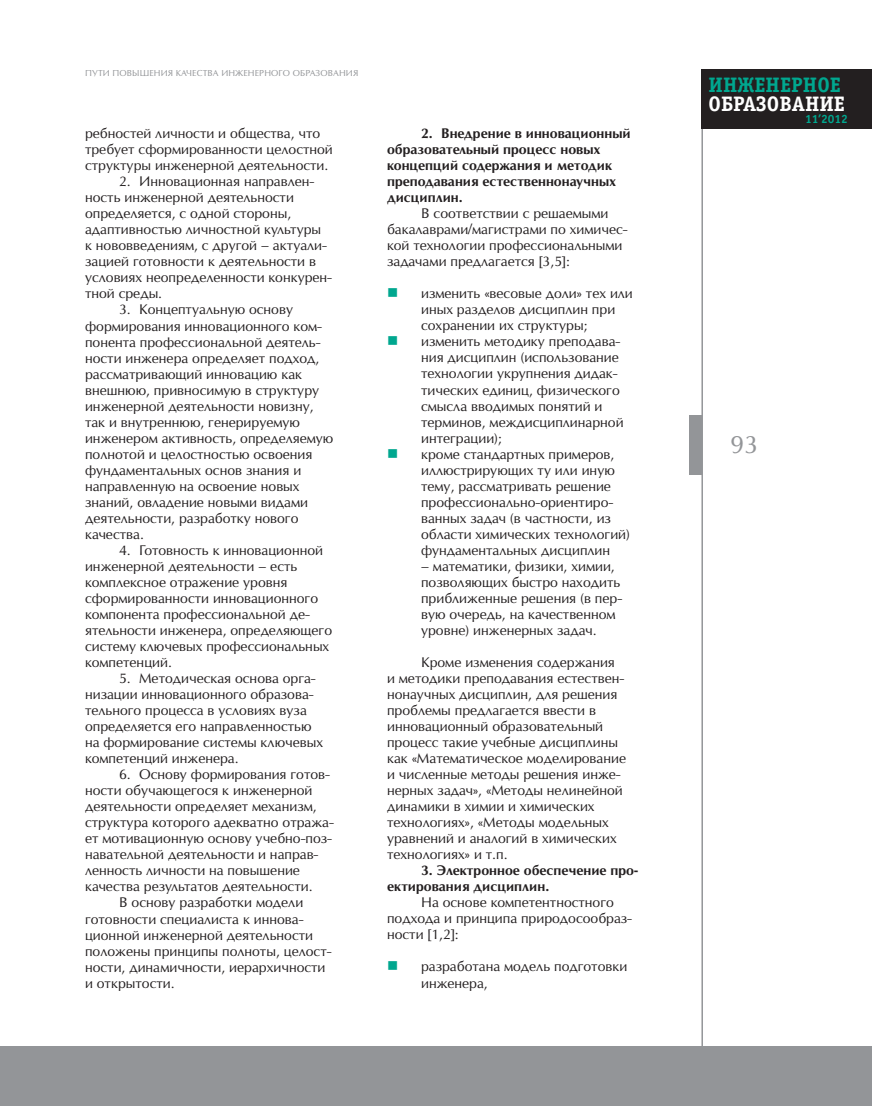
<style>
.page{position:relative;width:872px;height:1106px;background:#fff}
.page>*{position:absolute;margin:0;border:0;box-sizing:border-box;transform-origin:0 0}
.t1{font:24px "Opium New";color:#939598}
.t2{font:700 21px "Officina Serif C";color:#fff}
.t3{font:700 21px "Officina Serif C";color:#00a78f}
.t4{font:15px "Wingdings";color:#00a78f}
.t5{font:13.35px/16px "Opium New";color:#231f20}
.t6{font:700 13.35px/16px "Opium New";color:#231f20}
.t7{font:700 12px "Officina Sans C";color:#00a78f}
.t8{font:8.25px "Opium New";letter-spacing:.01em;color:#939598}
</style>
<div class="page">
<hr style="left:701px;top:69px;width:2px;height:1037px;background:#939598">
<div style="left:701px;top:69px;width:171px;height:60px;background:#231f20"></div>
<div style="left:689px;top:415px;width:13px;height:60px;background:#939598"></div>
<div style="left:0;top:1046px;width:872px;height:60px;background:#939598"></div>
<p class="t8" style="left:85px;top:68px;width:71px">ПУТИ ПОВ ЫШЕНИЯ</p>
<p class="t8" style="left:176px;top:68px;width:53px">КАЧЕСТВА ИНЖЕНЕРНОГО</p>
<p class="t8" style="left:293px;top:68px;width:7px">ОБРАЗОВАНИЯ</p>
<p class="t5" style="left:85px;top:125px;width:249px">ребностей личности и общества, что требует сформированности целостной структуры инженерной деятельности.</p>
<p class="t5" style="left:85px;top:173px;width:248px;text-indent:34px">2. И нновационная направлен&shy;ность инженерной деятельности определяется, с одной стороны, адаптивностью личностной культуры<br>к нововведениям, с другой – актуали&shy;зацией готовности к деятельности в условиях неопределенности конкурен&shy;тной среды.</p>
<p class="t5" style="left:85px;top:301px;width:250px;text-indent:34px">3. Концептуальную основу формирования инновационного ком&shy;понента профессиональной деятель&shy;ности инженера определяет подход, рассматривающий инновацию как внешнюю, привносимую в структуру инженерной деятельности новизну, так и внутреннюю, генерируемую инженером активность, определяемую полнотой и целостностью освоения фундаментальных основ знания и направленную на освоение новых знаний, овладение новыми видами деятельности, разработку нового качества.</p>
<p class="t5" style="left:85px;top:542px;width:248px;text-indent:34px">4. Готовность к инновационной инженерной деятельности – есть комплексное отражение уровня сформированности инновационного компонента профессиональной де&shy;ятельности инженера, определяющего систему ключевых профессиональных компетенций.</p>
<p class="t5" style="left:85px;top:670px;width:240px;text-indent:34px">5. Методическая основа орга&shy;низации инновационного образова&shy;тельного процесса в условиях вуза определяется его направленностью на формирование системы ключевых компетенций инженера.</p>
<p class="t5" style="left:119px;top:766px;width:212px">6. Основу формирования готов-</p>
<p class="t5" style="left:85px;top:782px;width:229px">ности обучающегося к инженерной</p>
<p class="t5" style="left:85px;top:798px;width:233px">деятельности определяет механизм,</p>
<p class="t5" style="left:85px;top:814px;width:250px">структура которого адекватно отража-</p>
<p class="t5" style="left:85px;top:830px;width:248px">ет мотивационную основу учебно-поз-</p>
<p class="t5" style="left:85px;top:846px;width:235px">навательной деятельности и направ-</p>
<p class="t5" style="left:85px;top:862px;width:216px">ленность личности на повышение</p>
<p class="t5" style="left:85px;top:878px;width:229px">качества результатов деятельности.</p>
<p class="t5" style="left:119px;top:894px;width:186px">В основу разработки модели</p>
<p class="t5" style="left:85px;top:910px;width:220px">готовности специалиста к иннова-</p>
<p class="t5" style="left:85px;top:926px;width:229px">ционной инженерной деятельности</p>
<p class="t5" style="left:85px;top:942px;width:248px">положены принципы полноты, целост-</p>
<p class="t5" style="left:85px;top:958px;width:242px">ности, динамичности, иерархичности</p>
<p class="t5" style="left:85px;top:974px;width:91px">и открытости.</p>
<p class="t6" style="left:387px;top:125px;width:245px;text-indent:34px">2. Внедрение в инновационный образовательный процесс новых концепций содержания и методик преподавания естественнонаучных дисциплин.</p>
<p class="t5" style="left:387px;top:205px;width:242px;text-indent:34px">В соответствии с решаемыми бакалаврами/магистрами по химичес&shy;кой технологии профессиональными задачами предлагается [3,5]:</p>
<p class="t5" style="left:421px;top:285px;width:213px">изменить «весовые доли» тех или иных разделов дисциплин при сохранении их структуры; изменить методику преподава&shy;ния дисциплин (использование технологии укрупнения дидак&shy;тических единиц, физического смысла вводимых понятий и терминов, междисциплинарной интеграции);<br>кроме стандартных примеров, иллюстрирующих ту или иную тему, рассматривать решение профессионально-ориентиро&shy;ванных задач (в частности, из области химических технологий) фундаментальных дисциплин</p>
<p class="t5" style="left:421px;top:558px;width:203px">– математики, физики, химии, позволяющих быстро находить приближенные решения (в пер&shy;вую очередь, на качественном уровне) инженерных задач.</p>
<p class="t5" style="left:387px;top:654px;width:240px;text-indent:34px">Кроме изменения содержания и методики преподавания естествен&shy;нонаучных дисциплин, для решения проблемы предлагается ввести в инновационный образовательный процесс такие учебные дисциплины как «Математическое моделирование и численные методы решения инже&shy;нерных задач», «Методы нелинейной динамики в химии и химических технологиях», «Методы модельных уравнений и аналогий в химических технологиях» и т.п.</p>
<p class="t6" style="left:387px;top:862px;width:252px;text-indent:34px">3. Электронное обеспечение про&shy;ектирования дисциплин.</p>
<p class="t5" style="left:387px;top:894px;width:246px;text-indent:34px">Н а основе компетентностного подхода и принципа природосообраз&shy;ности [1,2]:</p>
<p class="t5" style="left:421px;top:958px;width:208px">разработана модель подготовки инженера,</p>
<p class="t4" style="left:387px;top:285px;width:13px">■</p>
<p class="t4" style="left:387px;top:333px;width:13px">■</p>
<p class="t4" style="left:387px;top:445px;width:13px">■</p>
<p class="t4" style="left:387px;top:958px;width:13px">■</p>
<h2 class="t3" style="left:708px;top:73px;width:134px">ИНЖЕНЕРНОЕ</h2>
<h2 class="t2" style="left:708px;top:91px;width:138px">ОБРАЗОВАНИЕ</h2>
<p class="t7" style="left:805px;top:113px;width:44px">11’2012</p>
<h1 class="t1" style="left:730px;top:429px;width:30px">93</h1>
</div>
